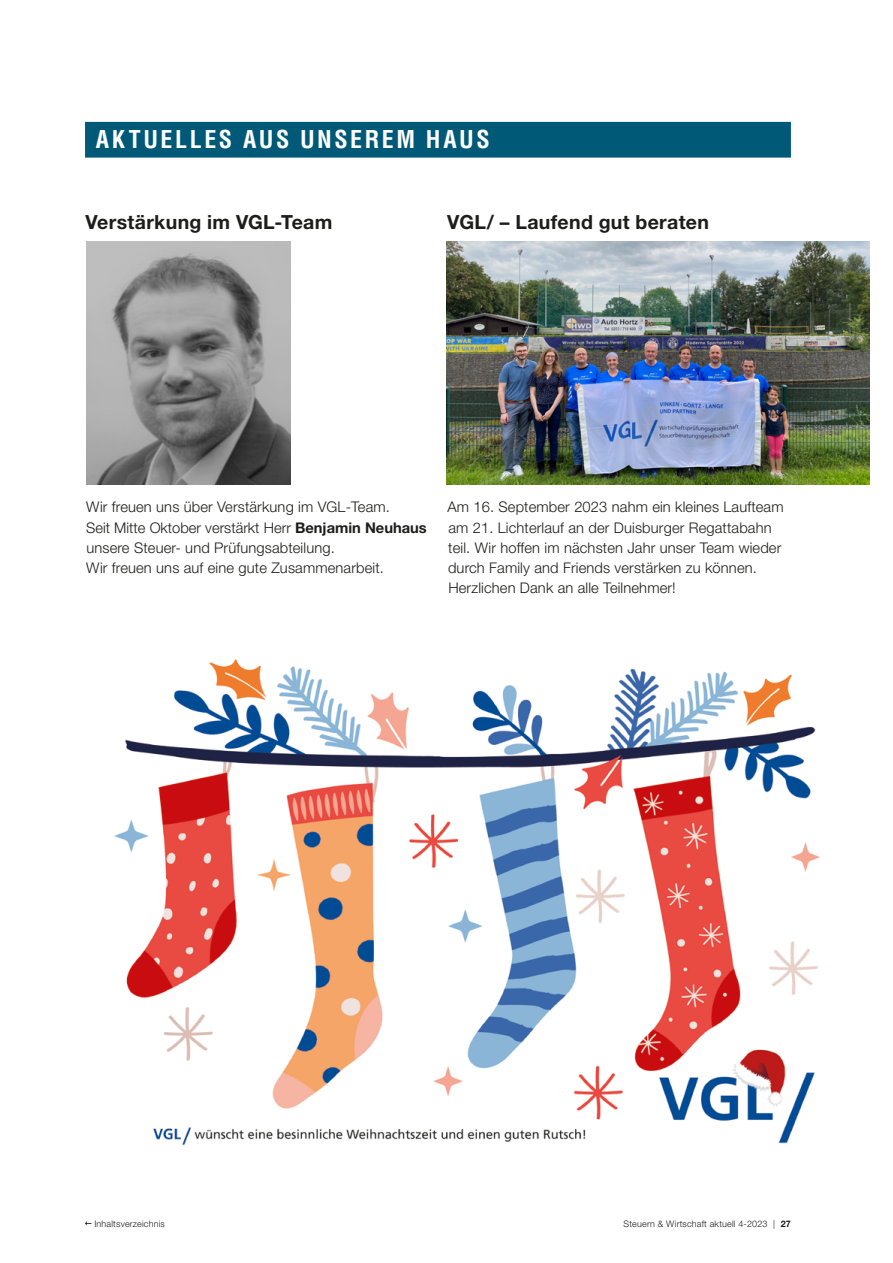
<style>
.page{position:relative;width:893px;height:1263px;background:#fff}
.page>*{position:absolute;margin:0;border:0;box-sizing:border-box;transform-origin:0 0}
.t1{font:700 condensed 24px "Helvetica LT Std";letter-spacing:.105em;color:#fff}
.t2{font:700 19.5px "Helvetica Neue LT Pro";letter-spacing:.015em;color:#1d1d1b}
.t3{font:300 14.7px/20.2px "Helvetica Neue LT Pro";letter-spacing:.01em;color:#1d1d1b}
.t4{font:300 9px "Helvetica Neue LT Pro";letter-spacing:.02em;color:#1d1d1b}
.s1{font-weight:700}
</style>
<div class="page">
<svg style="left:85px;top:1221px;width:7px;height:4px"></svg>
<div style="left:85px;top:122px;width:706px;height:36px;background:#005a77"></div>
<img style="left:87px;top:242px;width:204px;height:242px">
<img style="left:446px;top:242px;width:424px;height:242px">
<img style="left:114px;top:659px;width:706px;height:486px">
<h1 class="t1" style="left:96px;top:124px;width:395px">AKTUELLES AUS UNSEREM HAUS</h1>
<h2 class="t2" style="left:85px;top:210px;width:248px">Verstärkung im VGL-Team</h2>
<h2 class="t2" style="left:447px;top:210px;width:263px">VGL/ – Laufend gut beraten</h2>
<p class="t3" style="left:86px;top:497px;width:342px">Wir freuen uns über Verstärkung im VGL-Team.<br>Seit Mitte Oktober verstärkt Herr <span class="s1">Benjamin Neuhaus </span>unsere Steuer- und Prüfungsabteilung.<br>Wir freuen uns auf eine gute Zusammenarbeit.</p>
<p class="t3" style="left:447px;top:497px;width:338px">Am 16. September 2023 nahm ein kleines Laufteam am 21. Lichterlauf an der Duisburger Regattabahn teil. Wir hoffen im nächsten Jahr unser Team wieder durch Family and Friends verstärken zu können.<br>Herzlichen Dank an alle Teilnehmer!</p>
<p class="t4" style="left:94px;top:1218px;width:72px">Inhaltsverzeichnis</p>
<p class="t4" style="left:624px;top:1218px;width:169px">Steuern &amp; Wirtschaft aktuell 4-2023 | <span class="s1">27</span></p>
</div>
